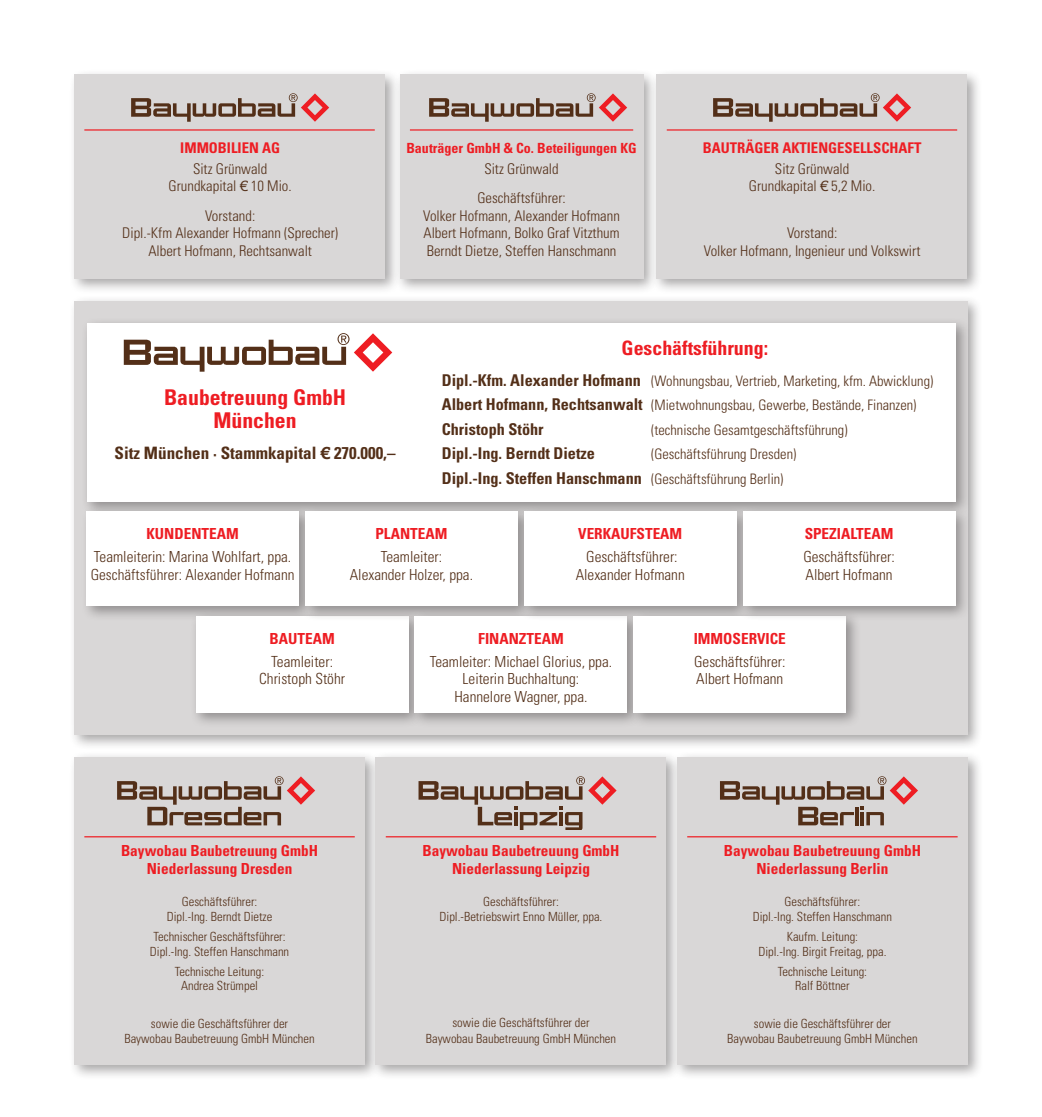
<style>
.page{position:relative;width:1042px;height:1117px;background:#fff}
.page>*{position:absolute;margin:0;border:0;box-sizing:border-box;transform-origin:0 0}
.t1{font:700 condensed 21.7px "Univers";color:#ee1d23}
.t2{font:700 condensed 19.78px "Univers";color:#ee1d23}
.t3{font:700 condensed 16.97px "Univers";color:#532f18}
.t4{font:700 condensed 16.28px "Univers";color:#532f18}
.t5{font:300 condensed 15.4px/17.5px "Univers";color:#532f18;text-align:center}
.t6{font:300 condensed 15.22px/17.5px "Univers";color:#532f18}
.t7{font:700 condensed 15.22px "Univers";color:#ee1d23}
.t8{font:300 condensed 14.7px/17.5px "Univers";color:#532f18;text-align:center}
.t9{font:700 condensed 14.7px "Univers";color:#ee1d23}
.t10{font:300 condensed 14.35px "Univers";color:#532f18}
.t11{font:700 condensed 14px "Univers";color:#ee1d23}
.t12{font:300 condensed 12.6px/14.9px "Univers";color:#532f18;text-align:center}
.s1{font-family:"Linotype Euro Font Ato F";font-weight:400;font-stretch:normal}
.s2{font-weight:700;font-size:16.28px}
.s3{font-weight:300;font-size:14.35px}
</style>
<div class="page">
<div style="left:69px;top:295px;width:914px;height:455px;background:#231f20;opacity:.4"></div>
<div style="left:74px;top:301px;width:893px;height:433px;background:#d9d7d7"></div>
<div style="left:69px;top:69px;width:331px;height:225px;background:#231f20;opacity:.4"></div>
<div style="left:74px;top:74px;width:311px;height:204px;background:#d9d7d7"></div>
<div style="left:394px;top:69px;width:264px;height:225px;background:#231f20;opacity:.4"></div>
<div style="left:400px;top:74px;width:243px;height:204px;background:#d9d7d7"></div>
<div style="left:651px;top:69px;width:332px;height:225px;background:#231f20;opacity:.4"></div>
<div style="left:657px;top:74px;width:310px;height:204px;background:#d9d7d7"></div>
<svg style="left:131px;top:93px;width:198px;height:29px"></svg>
<svg style="left:429px;top:93px;width:198px;height:29px"></svg>
<svg style="left:713px;top:93px;width:198px;height:29px"></svg>
<hr style="left:84px;top:129px;width:291px;height:1px;background:#ee1d23">
<hr style="left:410px;top:129px;width:223px;height:1px;background:#ee1d23">
<hr style="left:667px;top:129px;width:290px;height:1px;background:#ee1d23">
<div style="left:81px;top:317px;width:890px;height:200px;background:#231f20;opacity:.4"></div>
<div style="left:87px;top:322px;width:868px;height:179px;background:#fff"></div>
<svg style="left:124px;top:333px;width:268px;height:38px"></svg>
<div style="left:81px;top:505px;width:233px;height:116px;background:#231f20;opacity:.4"></div>
<div style="left:87px;top:511px;width:212px;height:94px;background:#fff"></div>
<div style="left:191px;top:610px;width:233px;height:118px;background:#231f20;opacity:.4"></div>
<div style="left:196px;top:615px;width:212px;height:97px;background:#fff"></div>
<div style="left:299px;top:505px;width:234px;height:116px;background:#231f20;opacity:.4"></div>
<div style="left:305px;top:511px;width:212px;height:94px;background:#fff"></div>
<div style="left:409px;top:610px;width:233px;height:118px;background:#231f20;opacity:.4"></div>
<div style="left:415px;top:615px;width:212px;height:97px;background:#fff"></div>
<div style="left:519px;top:505px;width:233px;height:116px;background:#231f20;opacity:.4"></div>
<div style="left:524px;top:511px;width:212px;height:94px;background:#fff"></div>
<div style="left:628px;top:610px;width:233px;height:118px;background:#231f20;opacity:.4"></div>
<div style="left:634px;top:615px;width:212px;height:97px;background:#fff"></div>
<div style="left:737px;top:505px;width:233px;height:116px;background:#231f20;opacity:.4"></div>
<div style="left:743px;top:511px;width:212px;height:94px;background:#fff"></div>
<div style="left:69px;top:751px;width:311px;height:329px;background:#231f20;opacity:.4"></div>
<div style="left:74px;top:757px;width:291px;height:307px;background:#d9d7d7"></div>
<svg style="left:117px;top:776px;width:198px;height:49px"></svg>
<hr style="left:84px;top:836px;width:271px;height:1px;background:#ee1d23">
<div style="left:370px;top:751px;width:311px;height:329px;background:#231f20;opacity:.4"></div>
<div style="left:376px;top:757px;width:290px;height:307px;background:#d9d7d7"></div>
<svg style="left:418px;top:776px;width:198px;height:53px"></svg>
<hr style="left:386px;top:836px;width:270px;height:1px;background:#ee1d23">
<div style="left:672px;top:751px;width:311px;height:329px;background:#231f20;opacity:.4"></div>
<div style="left:677px;top:757px;width:290px;height:307px;background:#d9d7d7"></div>
<svg style="left:720px;top:776px;width:198px;height:49px"></svg>
<hr style="left:687px;top:836px;width:270px;height:1px;background:#ee1d23">
<p class="t9" style="left:180px;top:138px;width:101px">IMMOBILIEN AG</p>
<p class="t8" style="left:169px;top:160px;width:125px">Sitz Grünwald<br>Grundkapital <span class="s1">b</span> 10 Mio.</p>
<p class="t8" style="left:205px;top:207px;width:52px">Vorstand:</p>
<p class="t8" style="left:122px;top:224px;width:217px">Dipl.-Kfm Alexander Hofmann (Sprecher)</p>
<p class="t8" style="left:148px;top:242px;width:165px">Albert Hofmann, Rechtsanwalt</p>
<p class="t11" style="left:406px;top:139px;width:232px">Bauträger GmbH &amp; Co. Beteiligungen KG</p>
<p class="t8" style="left:484px;top:160px;width:76px">Sitz Grünwald</p>
<p class="t8" style="left:477px;top:189px;width:90px">Geschäftsführer:</p>
<p class="t8" style="left:423px;top:207px;width:198px">Volker Hofmann, Alexander Hofmann</p>
<p class="t8" style="left:423px;top:224px;width:198px;text-align:left">Albert Hofmann, Bolko Graf Vitzthum<br>Berndt Dietze, Steffen Hanschmann</p>
<p class="t9" style="left:703px;top:138px;width:220px">BAUTRÄGER AKTIENGESELLSCHAFT</p>
<p class="t8" style="left:775px;top:160px;width:76px">Sitz Grünwald</p>
<p class="t8" style="left:749px;top:177px;width:128px">Grundkapital <span class="s1">b</span> 5,2 Mio.</p>
<p class="t8" style="left:787px;top:224px;width:52px">Vorstand:</p>
<p class="t8" style="left:704px;top:242px;width:218px">Volker Hofmann, Ingenieur und Volkswirt</p>
<p class="t1" style="left:164px;top:383px;width:184px">Baubetreuung GmbH</p>
<p class="t1" style="left:213px;top:407px;width:85px">München</p>
<p class="t3" style="left:115px;top:443px;width:283px">Sitz München · Stammkapital <span class="s1">f</span> 270.000,–</p>
<p class="t2" style="left:621px;top:335px;width:148px">Geschäftsführung:</p>
<p class="t10" style="left:442px;top:372px;width:493px"><span class="s2">Dipl.-Kfm. Alexander Hofmann</span> (Wohnungsbau, Vertrieb, Marketing, kfm. Abwicklung)</p>
<p class="t10" style="left:442px;top:396px;width:476px"><span class="s2">Albert Hofmann, Rechtsanwalt</span> (Mietwohnungsbau, Gewerbe, Bestände, Finanzen)</p>
<p class="t4" style="left:442px;top:419px;width:103px">Christoph Stöhr</p>
<p class="t10" style="left:651px;top:421px;width:198px">(technische Gesamtgeschäftsführung)</p>
<p class="t4" style="left:442px;top:443px;width:155px">Dipl.-Ing. Berndt Dietze</p>
<p class="t10" style="left:651px;top:445px;width:146px">(Geschäftsführung Dresden)</p>
<p class="t4" style="left:442px;top:468px;width:343px">Dipl.-Ing. Steffen Hanschmann <span class="s3">(Geschäftsführung Berlin)</span></p>
<p class="t7" style="left:146px;top:524px;width:94px">KUNDENTEAM</p>
<p class="t6" style="left:94px;top:547px;width:199px">Teamleiterin: Marina Wohlfart, ppa.</p>
<p class="t6" style="left:91px;top:565px;width:205px">Geschäftsführer: Alexander Hofmann</p>
<p class="t7" style="left:375px;top:524px;width:73px">PLANTEAM</p>
<p class="t6" style="left:381px;top:547px;width:63px">Teamleiter:</p>
<p class="t6" style="left:350px;top:565px;width:125px">Alexander Holzer, ppa.</p>
<p class="t7" style="left:578px;top:524px;width:106px">VERKAUFSTEAM</p>
<p class="t6" style="left:576px;top:547px;width:111px;text-align:center">Geschäftsführer:<br>Alexander Hofmann</p>
<p class="t7" style="left:804px;top:524px;width:90px">SPEZIALTEAM</p>
<p class="t6" style="left:803px;top:547px;width:93px">Geschäftsführer:<br>Albert Hofmann</p>
<p class="t7" style="left:270px;top:628px;width:67px">BAUTEAM</p>
<p class="t5" style="left:259px;top:652px;width:87px">Teamleiter:<br>Christoph Stöhr</p>
<p class="t7" style="left:478px;top:628px;width:87px">FINANZTEAM</p>
<p class="t6" style="left:430px;top:652px;width:184px">Teamleiter: Michael Glorius, ppa.</p>
<p class="t6" style="left:463px;top:669px;width:118px">Leiterin Buchhaltung:</p>
<p class="t6" style="left:454px;top:687px;width:135px">Hannelore Wagner, ppa.</p>
<p class="t7" style="left:694px;top:628px;width:94px">IMMOSERVICE</p>
<p class="t6" style="left:694px;top:652px;width:93px">Geschäftsführer:<br>Albert Hofmann</p>
<p class="t7" style="left:121px;top:841px;width:199px">Baywobau Baubetreuung GmbH</p>
<p class="t7" style="left:147px;top:858px;width:147px">Niederlassung Dresden</p>
<p class="t12" style="left:167px;top:893px;width:107px">Geschäftsführer:<br>Dipl.-Ing. Berndt Dietze</p>
<p class="t12" style="left:150px;top:928px;width:141px;text-align:left">Technischer Geschäftsführer:<br>Dipl.-Ing. Steffen Hanschmann</p>
<p class="t12" style="left:175px;top:963px;width:91px">Technische Leitung:<br>Andrea Strümpel</p>
<p class="t12" style="left:124px;top:1015px;width:192px">sowie die Geschäftsführer der<br>Baywobau Baubetreuung GmbH München</p>
<p class="t7" style="left:422px;top:841px;width:199px">Baywobau Baubetreuung GmbH</p>
<p class="t7" style="left:452px;top:858px;width:139px">Niederlassung Leipzig</p>
<p class="t12" style="left:483px;top:893px;width:77px">Geschäftsführer:</p>
<p class="t12" style="left:439px;top:908px;width:164px">Dipl.-Betriebswirt Enno Müller, ppa.</p>
<p class="t12" style="left:452px;top:1014px;width:139px">sowie die Geschäftsführer der</p>
<p class="t12" style="left:426px;top:1030px;width:192px">Baywobau Baubetreuung GmbH München</p>
<p class="t7" style="left:724px;top:841px;width:199px">Baywobau Baubetreuung GmbH</p>
<p class="t7" style="left:756px;top:858px;width:133px">Niederlassung Berlin</p>
<p class="t12" style="left:753px;top:893px;width:141px">Geschäftsführer:<br>Dipl.-Ing. Steffen Hanschmann</p>
<p class="t12" style="left:758px;top:928px;width:130px">Kaufm. Leitung:<br>Dipl.-Ing. Birgit Freitag, ppa.</p>
<p class="t12" style="left:778px;top:963px;width:91px">Technische Leitung:<br>Ralf Böttner</p>
<p class="t12" style="left:727px;top:1015px;width:192px">sowie die Geschäftsführer der<br>Baywobau Baubetreuung GmbH München</p>
</div>
